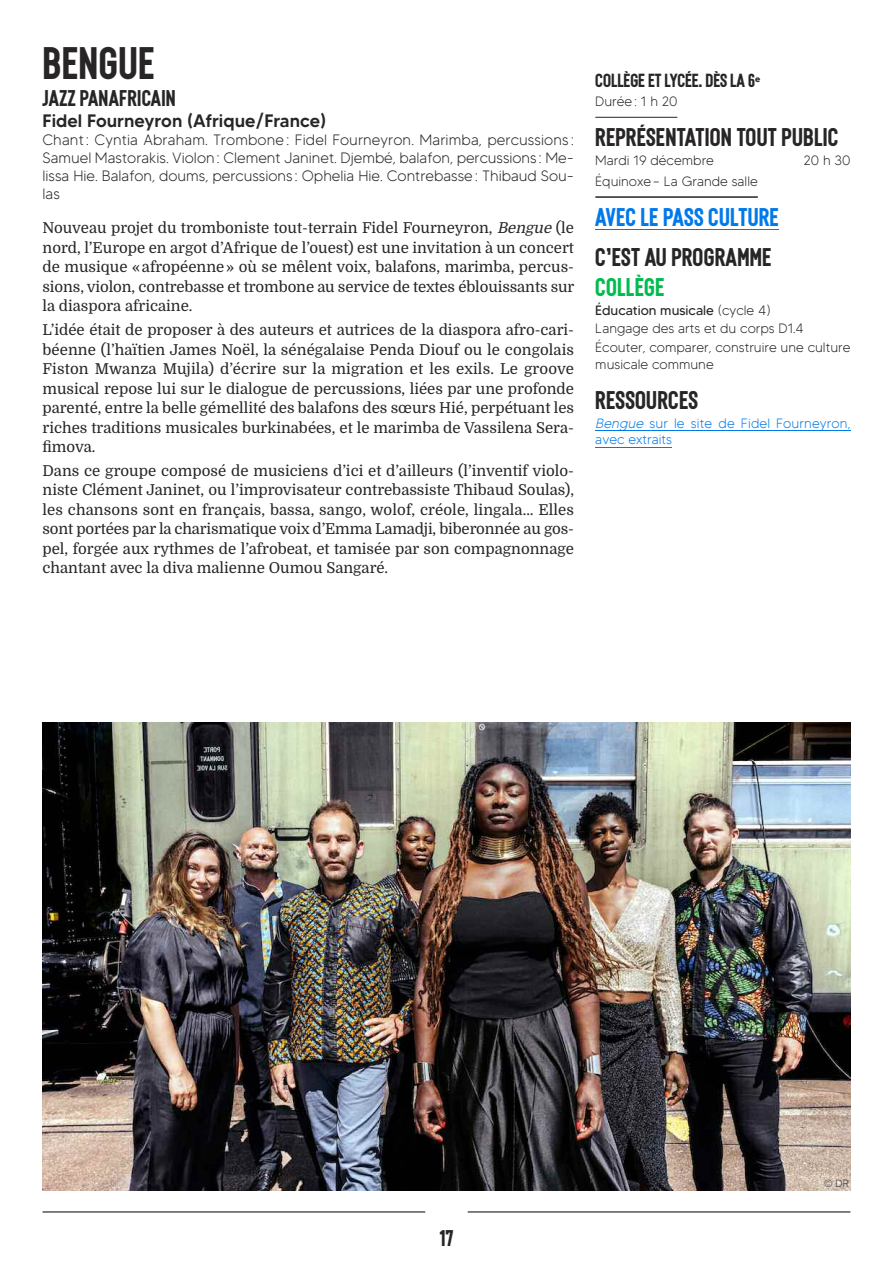
<style>
.page{position:relative;width:893px;height:1263px;background:#fff}
.page>*{position:absolute;margin:0;border:0;box-sizing:border-box;transform-origin:0 0}
.t1{font:36px "EQUINOXE";letter-spacing:.015em;color:#272526}
.t2{font:20.25px "EQUINOXE";letter-spacing:.015em;color:#272526}
.t3{font:20.25px "EQUINOXE";letter-spacing:.015em;color:#0079eb}
.t4{font:20.25px "EQUINOXE";letter-spacing:.015em;color:#00bc4e}
.t5{font:500 18px "MADETOMMY";color:#272526}
.t6{font:18px "EQUINOXE";letter-spacing:.015em;color:#272526}
.t7{font:15px/19.5px "Domine";color:#272526;text-align:justify}
.t8{font:300 15px/18px "MADETOMMY";color:#272526;text-align:justify}
.t9{font:15px "EQUINOXE";color:#272526}
.t10{font:300 13.5px/18.6px "MADETOMMY";color:#272526}
.t11{font:300 13.5px/16.5px "MADETOMMY";letter-spacing:.01em;color:#0079eb}
.t12{font:300 10.5px "MADETOMMY";color:#272526}
.s1{font-style:italic}
.s2{font-weight:400}
</style>
<div class="page">
<hr style="left:43px;top:1211px;width:382px;height:1px;background:#000">
<hr style="left:468px;top:1211px;width:382px;height:1px;background:#000">
<img style="left:43px;top:723px;width:807px;height:468px">
<hr style="left:595px;top:117px;width:82px;height:1px;background:#272526">
<hr style="left:595px;top:196px;width:163px;height:2px;background:#272526">
<hr style="left:595px;top:229px;width:184px;height:1px;background:#0079eb">
<hr style="left:595px;top:431px;width:48px;height:1px;background:#0079eb">
<hr style="left:649px;top:431px;width:201px;height:1px;background:#0079eb">
<hr style="left:595px;top:447px;width:77px;height:1px;background:#0079eb">
<h1 class="t1" style="left:43px;top:45px;width:113px">BENGUE</h1>
<p class="t6" style="left:43px;top:89px;width:135px">JAZZ PANAFRICAIN</p>
<p class="t5" style="left:43px;top:114px;width:285px">Fidel Fourneyron (Afrique/France)</p>
<p class="t8" style="left:43px;top:132px;width:533px">Chant: Cyntia Abraham. Trombone: Fidel Fourneyron. Marimba, percussions :<br>Samuel Mastorakis. Violon: Clement Janinet. Djembé, balafon, percussions : Me&shy;lissa Hie. Balafon, doums, percussions : Ophelia Hie. Contrebasse: Thibaud Sou&shy;las</p>
<p class="t7" style="left:43px;top:219px;width:533px">Nouveau projet du tromboniste tout-terrain Fidel Fourneyron, <span class="s1">Bengue</span>(le nord, l’Europe en argot d’Afrique de l’ouest) est une invitation à un concert de musique «afropéenne» où se mêlent voix, balafons, marimba, percus&shy;sions, violon, contrebasse et trombone au service de textes éblouissants sur la diaspora africaine.</p>
<p class="t7" style="left:43px;top:320px;width:533px">L’idée était de proposer à des auteurs et autrices de la diaspora afro-cari&shy;béenne (l’haïtien James Noël, la sénégalaise Penda Diouf ou le congolais Fiston Mwanza Mujila) d’écrire sur la migration et les exils. Le groove musical repose lui sur le dialogue de percussions, liées par une profonde parenté, entre la belle gémellité des balafons des sœurs Hié, perpétuant les riches traditions musicales burkinabées, et le marimba de Vassilena Sera&shy;fimova.</p>
<p class="t7" style="left:43px;top:461px;width:533px">Dans ce groupe composé de musiciens d’ici et d’ailleurs (l’inventif violo&shy;niste Clément Janinet, ou l’improvisateur contrebassiste Thibaud Soulas), les chansons sont en français, bassa, sango, wolof, créole, lingala… Elles sont portées par la charismatique voix d’Emma Lamadji, biberonnée au gos&shy;pel, forgée aux rythmes de l’afrobeat, et tamisée par son compagnonnage chantant avec la diva malienne Oumou Sangaré.</p>
<p class="t9" style="left:595px;top:73px;width:166px">COLLÈGE ET LYCÉE. DÈS LA 6<sup>e</sup></p>
<p class="t10" style="left:595px;top:93px;width:84px">Durée: 1 h 20</p>
<h2 class="t2" style="left:595px;top:127px;width:245px">REPRÉSENTATION TOUT PUBLIC</h2>
<p class="t10" style="left:595px;top:152px;width:120px">Mardi 19 décembre</p>
<p class="t10" style="left:804px;top:152px;width:48px">20 h 30</p>
<p class="t10" style="left:595px;top:173px;width:164px">Équinoxe– La Grande salle</p>
<h2 class="t3" style="left:595px;top:207px;width:185px">AVEC LE PASS CULTURE</h2>
<h2 class="t2" style="left:595px;top:248px;width:177px">C’EST AU PROGRAMME</h2>
<h2 class="t4" style="left:595px;top:277px;width:70px">COLLÈGE</h2>
<p class="t10" style="left:595px;top:302px;width:257px"><span class="s2">Éducation musicale</span> (cycle 4)<br>Langage des arts et du corps D1.4<br>Écouter, comparer, construire une culture</p>
<p class="t10" style="left:595px;top:356px;width:120px">musicale commune</p>
<h2 class="t2" style="left:595px;top:390px;width:104px">RESSOURCES</h2>
<p class="t11" style="left:595px;top:416px;width:257px"><span class="s1">Bengue</span> sur le site de Fidel Fourneyron, avec extraits</p>
<p class="t6" style="left:440px;top:1230px;width:15px">17</p>
<p class="t12" style="left:824px;top:1180px;width:26px">© DR</p>
</div>
